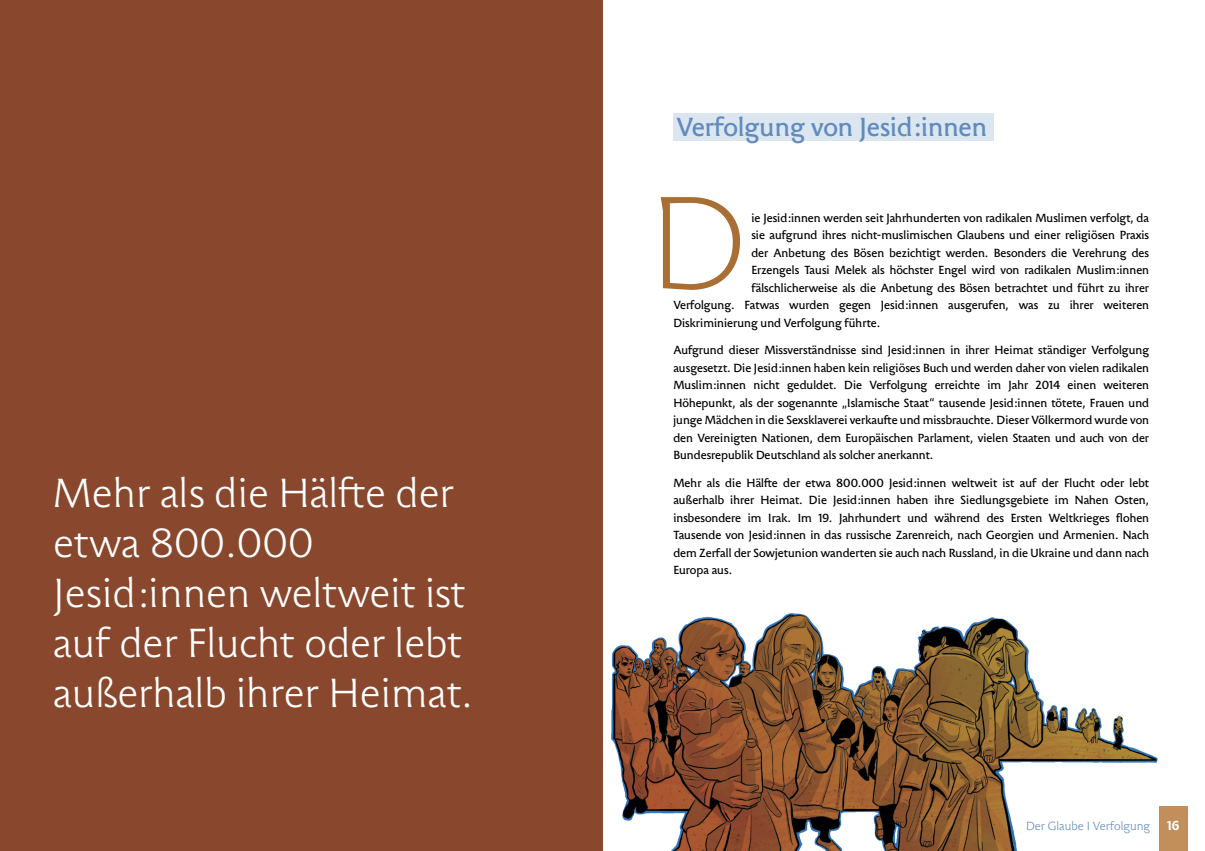
<style>
.page{position:relative;width:1205px;height:851px;background:#fff}
.page>*{position:absolute;margin:0;border:0;box-sizing:border-box;transform-origin:0 0}
.t1{font:200 125px "JHA Schrift B";color:#a96e34}
.t2{font:300 38.75px/50px "JHA Schrift B";color:#fff}
.t3{font:25px "JHA Schrift B";letter-spacing:-.005em;color:#618bbc}
.t4{font:700 12.5px "JHA Schrift B";color:#fff}
.t5{font:11.25px/17.5px "JHA Schrift B";letter-spacing:-.005em;color:#000;text-align:justify}
.t6{font:300 11.25px "JHA Schrift B";color:#618bbc}
</style>
<div class="page">
<div style="left:0;top:0;width:603px;height:850px;background:#89482d"></div>
<div style="left:1159px;top:806px;width:28px;height:44px;background:#c28f5a"></div>
<img style="left:612px;top:613px;width:545px;height:237px">
<div style="left:673px;top:113px;width:321px;height:28px;background:#dbe6f1"></div>
<h2 class="t2" style="left:53px;top:472px;width:422px">Mehr als die Hälfte der etwa 800.000<br>Jesid:innen weltweit ist auf der Flucht oder lebt außerhalb ihrer Heimat.</h2>
<h3 class="t3" style="left:676px;top:117px;width:312px">Verfolgung von Jesid:innen</h3>
<h1 class="t1" style="left:649px;top:194px;width:99px">D</h1>
<p class="t5" style="left:751px;top:210px;width:399px">ie Jesid:innen werden seit Jahrhunderten von radikalen Muslimen verfolgt, da</p>
<p class="t5" style="left:751px;top:227px;width:399px">sie aufgrund ihres nicht-muslimischen Glaubens und einer religiösen Praxis</p>
<p class="t5" style="left:751px;top:245px;width:399px">der Anbetung des Bösen bezichtigt werden. Besonders die Verehrung des</p>
<p class="t5" style="left:751px;top:262px;width:399px">Erzengels Tausi Melek als höchster Engel wird von radikalen Muslim:innen</p>
<p class="t5" style="left:751px;top:280px;width:399px">fälschlicherweise als die Anbetung des Bösen betrachtet und führt zu ihrer</p>
<p class="t5" style="left:673px;top:297px;width:477px">Verfolgung. Fatwas wurden gegen Jesid:innen ausgerufen, was zu ihrer weiteren</p>
<p class="t5" style="left:673px;top:315px;width:209px">Diskriminierung und Verfolgung führte.</p>
<p class="t5" style="left:673px;top:342px;width:477px">Aufgrund dieser Missverständnisse sind Jesid:innen in ihrer Heimat ständiger Verfolgung ausgesetzt. Die Jesid:innen haben kein religiöses Buch und werden daher von vielen radikalen Muslim:innen nicht geduldet. Die Verfolgung erreichte im Jahr 2014 einen weiteren Höhepunkt, als der sogenannte „Islamische Staat“ tausende Jesid:innen tötete, Frauen und junge Mädchen in die Sexsklaverei verkaufte und missbrauchte. Dieser Völkermord wurde von den Vereinigten Nationen, dem Europäischen Parlament, vielen Staaten und auch von der Bundesrepublik Deutschland als solcher anerkannt.</p>
<p class="t5" style="left:673px;top:475px;width:477px">Mehr als die Hälfte der etwa 800.000 Jesid:innen weltweit ist auf der Flucht oder lebt außerhalb ihrer Heimat. Die Jesid:innen haben ihre Siedlungsgebiete im Nahen Osten, insbesondere im Irak. Im 19. Jahrhundert und während des Ersten Weltkrieges flohen Tausende von Jesid:innen in das russische Zarenreich, nach Georgien und Armenien. Nach dem Zerfall der Sowjetunion wanderten sie auch nach Russland, in die Ukraine und dann nach Europa aus.</p>
<p class="t6" style="left:1026px;top:821px;width:126px">Der Glaube I Verfolgung</p>
<p class="t4" style="left:1167px;top:820px;width:14px">16</p>
</div>
